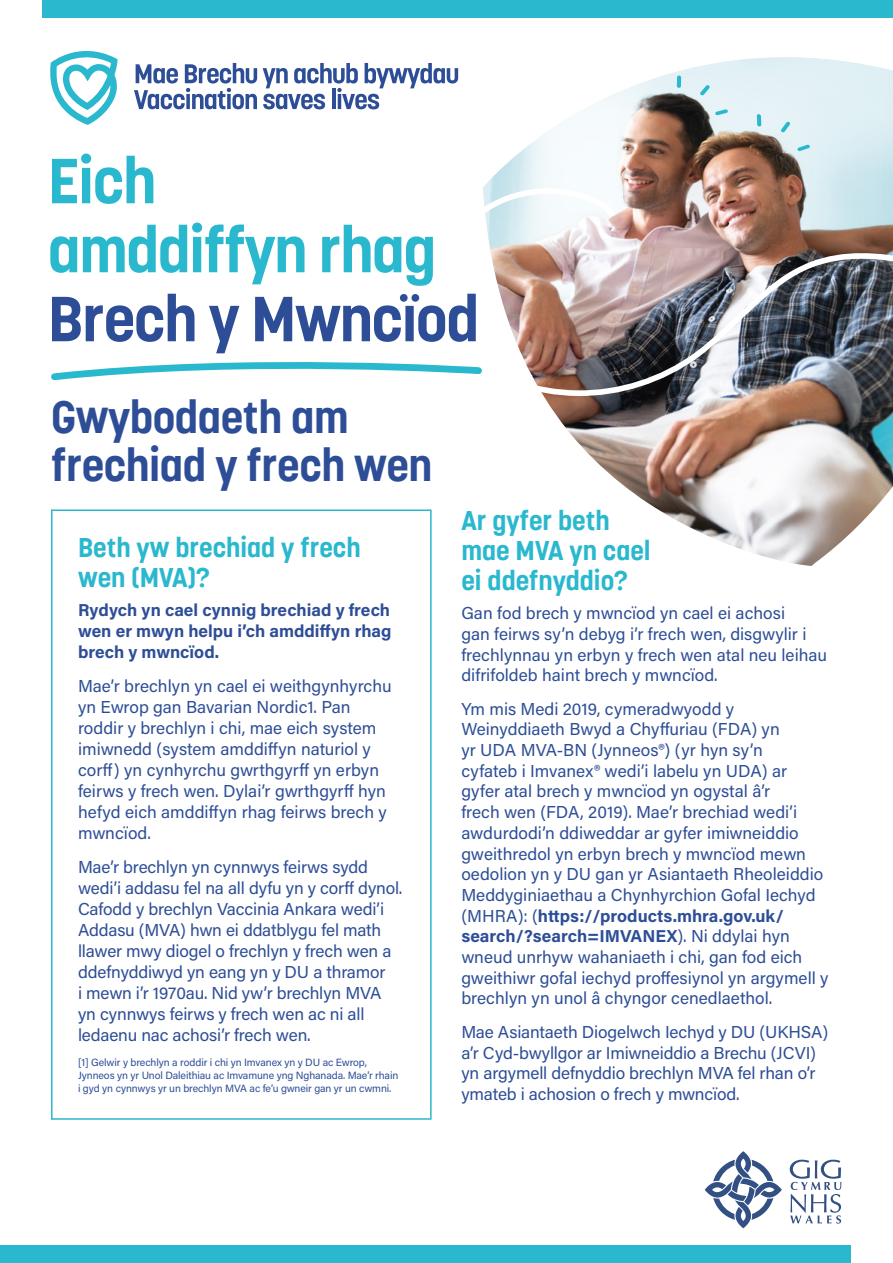
<style>
.page{position:relative;width:893px;height:1263px;background:#fff}
.page>*{position:absolute;margin:0;border:0;box-sizing:border-box;transform-origin:0 0}
.t1{font:700 63px/69px "Korolev W01";letter-spacing:-.02em;color:#29b8ce}
.t2{font:700 63px "Korolev W01";letter-spacing:-.02em;color:#2d4e97}
.t3{font:700 45px/48px "Korolev W01";letter-spacing:-.01em;color:#2d4e97}
.t4{font:700 27px/30px "Korolev W01";color:#29b8ce}
.t5{font:17.25px/20.7px "Acumin Pro";color:#2d4e97}
.t6{font:700 17.25px/21px "Acumin Pro";color:#2d4e97;text-align:justify}
.t7{font:10.5px/12.6px "Acumin Pro";letter-spacing:-.01em;color:#2d4e97}
.s1{font-weight:700}
</style>
<div class="page">
<div style="left:43px;top:0;width:850px;height:17px;background:#29b8ce"></div>
<div style="left:0;top:1246px;width:850px;height:17px;background:#29b8ce"></div>
<svg style="left:134px;top:63px;width:123px;height:46px"></svg>
<svg style="left:263px;top:63px;width:195px;height:46px"></svg>
<svg style="left:50px;top:51px;width:68px;height:74px"></svg>
<svg style="left:705px;top:1151px;width:77px;height:77px"></svg>
<svg style="left:790px;top:1160px;width:51px;height:63px"></svg>
<div style="left:51px;top:509px;width:381px;height:611px;border:2px solid #29b8ce"></div>
<img style="left:492px;top:57px;width:401px;height:509px">
<img style="left:483px;top:178px;width:410px;height:221px">
<svg style="left:677px;top:75px;width:4px;height:13px"></svg>
<svg style="left:700px;top:85px;width:10px;height:11px"></svg>
<svg style="left:715px;top:109px;width:13px;height:6px"></svg>
<svg style="left:757px;top:114px;width:4px;height:12px"></svg>
<svg style="left:781px;top:122px;width:9px;height:10px"></svg>
<svg style="left:797px;top:144px;width:13px;height:7px"></svg>
<svg style="left:51px;top:356px;width:434px;height:28px"></svg>
<h1 class="t1" style="left:48px;top:145px;width:390px">Eich<br>amddiffyn rhag</h1>
<h1 class="t2" style="left:48px;top:281px;width:433px">Brech y Mwncïod</h1>
<h2 class="t3" style="left:51px;top:392px;width:383px">Gwybodaeth am frechiad y frech wen</h2>
<h3 class="t4" style="left:78px;top:532px;width:284px">Beth yw brechiad y frech wen (MVA)?</h3>
<p class="t6" style="left:78px;top:599px;width:315px">Rydych yn cael cynnig brechiad y frech wen er mwyn helpu i’ch amddiffyn rhag brech y mwncïod.</p>
<p class="t5" style="left:78px;top:675px;width:315px">Mae’r brechlyn yn cael ei weithgynhyrchu yn Ewrop gan Bavarian Nordic1. Pan roddir y brechlyn i chi, mae eich system imiwnedd (system amddiffyn naturiol y corff) yn cynhyrchu gwrthgyrff yn erbyn feirws y frech wen. Dylai’r gwrthgyrff hyn hefyd eich amddiffyn rhag feirws brech y mwncïod.</p>
<p class="t5" style="left:78px;top:856px;width:326px">Mae’r brechlyn yn cynnwys feirws sydd wedi’i addasu fel na all dyfu yn y corff dynol.<br>Cafodd y brechlyn Vaccinia Ankara wedi’i Addasu (MVA) hwn ei ddatblygu fel math llawer mwy diogel o frechlyn y frech wen a ddefnyddiwyd yn eang yn y DU a thramor<br>i mewn i’r 1970au. Nid yw’r brechlyn MVA yn cynnwys feirws y frech wen ac ni all ledaenu nac achosi’r frech wen.</p>
<p class="t7" style="left:78px;top:1056px;width:322px">[1] Gelwir y brechlyn a roddir i chi yn Imvanex yn y DU ac Ewrop,<br>Jynneos yn yr Unol Daleithiau ac Imvamune yng Nghanada. Mae’r rhain i gyd yn cynnwys yr un brechlyn MVA ac fe’u gwneir gan yr un cwmni.</p>
<h3 class="t4" style="left:461px;top:505px;width:191px">Ar gyfer beth mae MVA yn cael ei ddefnyddio?</h3>
<p class="t5" style="left:461px;top:602px;width:367px">Gan fod brech y mwncïod yn cael ei achosi<br>gan feirws sy’n debyg i’r frech wen, disgwylir i frechlynnau yn erbyn y frech wen atal neu leihau difrifoldeb haint brech y mwncïod.</p>
<p class="t5" style="left:461px;top:697px;width:369px">Ym mis Medi 2019, cymeradwyodd y Weinyddiaeth Bwyd a Chyffuriau (FDA) yn<br>yr UDA MVA-BN (Jynneos®) (yr hyn sy’n<br>cyfateb i Imvanex® wedi’i labelu yn UDA) ar gyfer atal brech y mwncïod yn ogystal â’r<br>frech wen (FDA, 2019). Mae’r brechiad wedi’i awdurdodi’n ddiweddar ar gyfer imiwneiddio gweithredol yn erbyn brech y mwncïod mewn oedolion yn y DU gan yr Asiantaeth Rheoleiddio Meddyginiaethau a Chynhyrchion Gofal Iechyd (MHRA): (<span class="s1">https://products.mhra.gov.uk/ search/?search=IMVANEX</span>). Ni ddylai hyn wneud unrhyw wahaniaeth i chi, gan fod eich gweithiwr gofal iechyd proffesiynol yn argymell y brechlyn yn unol â chyngor cenedlaethol.</p>
<p class="t5" style="left:461px;top:1021px;width:368px">Mae Asiantaeth Diogelwch Iechyd y DU (UKHSA) a’r Cyd-bwyllgor ar Imiwneiddio a Brechu (JCVI) yn argymell defnyddio brechlyn MVA fel rhan o’r ymateb i achosion o frech y mwncïod.</p>
</div>
